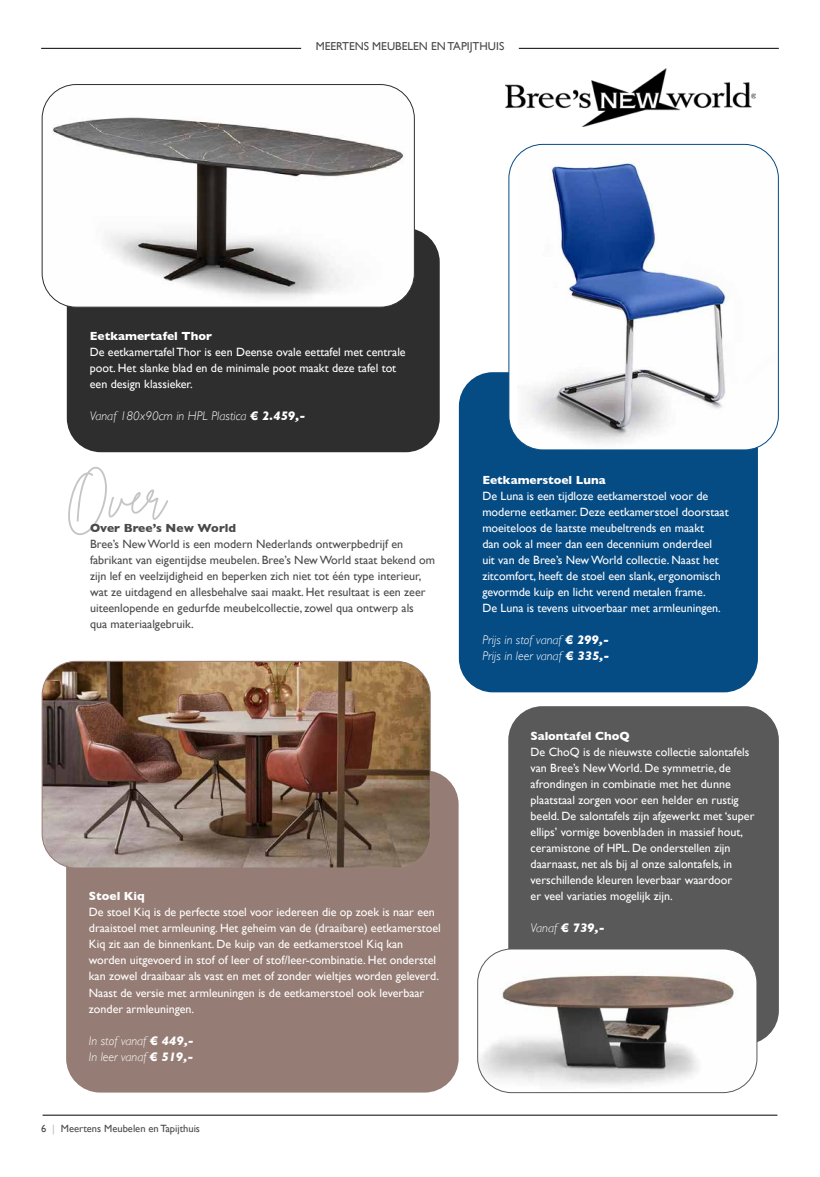
<style>
.page{position:relative;width:820px;height:1177px;background:#fff}
.page>*{position:absolute;margin:0;border:0;box-sizing:border-box;transform-origin:0 0}
.t1{font:italic 300 12.6px/16px "Gill Sans";color:#fff}
.t2{font:italic 700 12.6px "Gill Sans";color:#fff}
.t3{font:12px/16px "Gill Sans";color:#fff}
.t4{font:12px/16px "Gill Sans";color:#4a4a49}
.t5{font:700 12px "Gill Sans";color:#fff}
.t6{font:700 12px "Gill Sans";color:#4a4a49}
.t7{font:11.5px "Gill Sans";color:#4a4a49}
.t8{font:10.5px "Gill Sans";color:#4a4a49}
.s1{font-weight:700}
.s2{color:#b8b7b1}
.s3{font-weight:300}
</style>
<div class="page">
<hr style="left:41px;top:48px;width:260px;height:1px;background:#000">
<hr style="left:518px;top:48px;width:260px;height:1px;background:#000">
<hr style="left:43px;top:1114px;width:734px;height:1px;background:#000">
<div style="left:67px;top:228px;width:372px;height:224px;background:#2d2e2d;border-radius:34px"></div>
<img style="left:42px;top:85px;width:372px;height:221px">
<div style="left:42px;top:84px;width:372px;height:224px;border:1px solid #2d2e2d;border-radius:34px"></div>
<div style="left:458px;top:372px;width:299px;height:320px;background:#054b84;border-radius:34px"></div>
<div style="left:508px;top:144px;width:270px;height:306px;background:#fff;border-radius:34px"></div>
<img style="left:517px;top:144px;width:261px;height:306px">
<div style="left:508px;top:144px;width:270px;height:306px;border:1px solid #054b84;border-radius:34px"></div>
<div style="left:66px;top:770px;width:392px;height:322px;background:#957c74;border-radius:34px"></div>
<div style="left:508px;top:706px;width:270px;height:338px;background:#595959;border-radius:34px"></div>
<svg style="left:68px;top:466px;width:100px;height:69px"></svg>
<img style="left:505px;top:68px;width:250px;height:59px">
<img style="left:42px;top:661px;width:388px;height:207px">
<div style="left:42px;top:661px;width:388px;height:207px;border:1px solid #957c74;border-radius:34px"></div>
<img style="left:478px;top:950px;width:278px;height:142px">
<div style="left:477px;top:948px;width:280px;height:145px;border:1px solid #595959;border-radius:34px"></div>
<p class="t7" style="left:315px;top:40px;width:190px">MEERTENS MEUBELEN EN TAPIJTHUIS</p>
<p class="t5" style="left:90px;top:326px;width:124px">Eetkamertafel Thor</p>
<p class="t3" style="left:90px;top:344px;width:317px">De eetkamertafel Thor is een Deense ovale eettafel met centrale poot. Het slanke blad en de minimale poot maakt deze tafel tot een design klassieker.</p>
<p class="t1" style="left:90px;top:408px;width:217px">Vanaf 180x90cm in HPL Plastica <span class="s1">€ 2.459,-</span></p>
<p class="t6" style="left:90px;top:518px;width:147px">Over Bree’s New World</p>
<p class="t4" style="left:90px;top:536px;width:346px">Bree’s New World is een modern Nederlands ontwerpbedrijf en fabrikant van eigentijdse meubelen. Bree’s New World staat bekend om zijn lef en veelzijdigheid en beperken zich niet tot één type interieur, wat ze uitdagend en allesbehalve saai maakt. Het resultaat is een zeer uiteenlopende en gedurfde meubelcollectie, zowel qua ontwerp als<br>qua materiaalgebruik.</p>
<p class="t5" style="left:89px;top:886px;width:57px">Stoel Kiq</p>
<p class="t3" style="left:89px;top:904px;width:353px">De stoel Kiq is de perfecte stoel voor iedereen die op zoek is naar een draaistoel met armleuning. Het geheim van de (draaibare) eetkamerstoel Kiq zit aan de binnenkant. De kuip van de eetkamerstoel Kiq kan worden uitgevoerd in stof of leer of stof/leer-combinatie. Het onderstel kan zowel draaibaar als vast en met of zonder wieltjes worden geleverd.<br>Naast de versie met armleuningen is de eetkamerstoel ook leverbaar zonder armleuningen.</p>
<p class="t1" style="left:89px;top:1032px;width:107px">In stof vanaf <span class="s1">€ 449,-<br></span>In leer vanaf <span class="s1">€ 519,-</span></p>
<p class="t8" style="left:41px;top:1121px;width:160px">6 <span class="s2">|</span> Meertens Meubelen en Tapijthuis</p>
<p class="t5" style="left:482px;top:470px;width:125px">Eetkamerstoel Luna</p>
<p class="t3" style="left:482px;top:488px;width:248px">De Luna is een tijdloze eetkamerstoel voor de moderne eetkamer. Deze eetkamerstoel doorstaat moeiteloos de laatste meubeltrends en maakt<br>dan ook al meer dan een decennium onderdeel<br>uit van de Bree’s New World collectie. Naast het zitcomfort, heeft de stoel een slank, ergonomisch gevormde kuip en licht verend metalen frame.<br>De Luna is tevens uitvoerbaar met armleuningen.</p>
<p class="t1" style="left:482px;top:632px;width:128px">Prijs in stof vanaf <span class="s1">€ 299,-<br></span>Prijs in leer vanaf <span class="s1">€ 335,-</span></p>
<p class="t5" style="left:530px;top:726px;width:100px">Salontafel ChoQ</p>
<p class="t3" style="left:530px;top:744px;width:225px">De ChoQ is de nieuwste collectie salontafels van Bree’s New World. De symmetrie, de afrondingen in combinatie met het dunne plaatstaal zorgen voor een helder en rustig beeld. De salontafels zijn afgewerkt met ‘super ellips’ vormige bovenbladen in massief hout, ceramistone of HPL. De onderstellen zijn daarnaast, net als bij al onze salontafels, in verschillende kleuren leverbaar waardoor<br>er veel variaties mogelijk zijn.</p>
<p class="t2" style="left:530px;top:920px;width:76px"><span class="s3">Vanaf</span> € 739,-</p>
</div>
